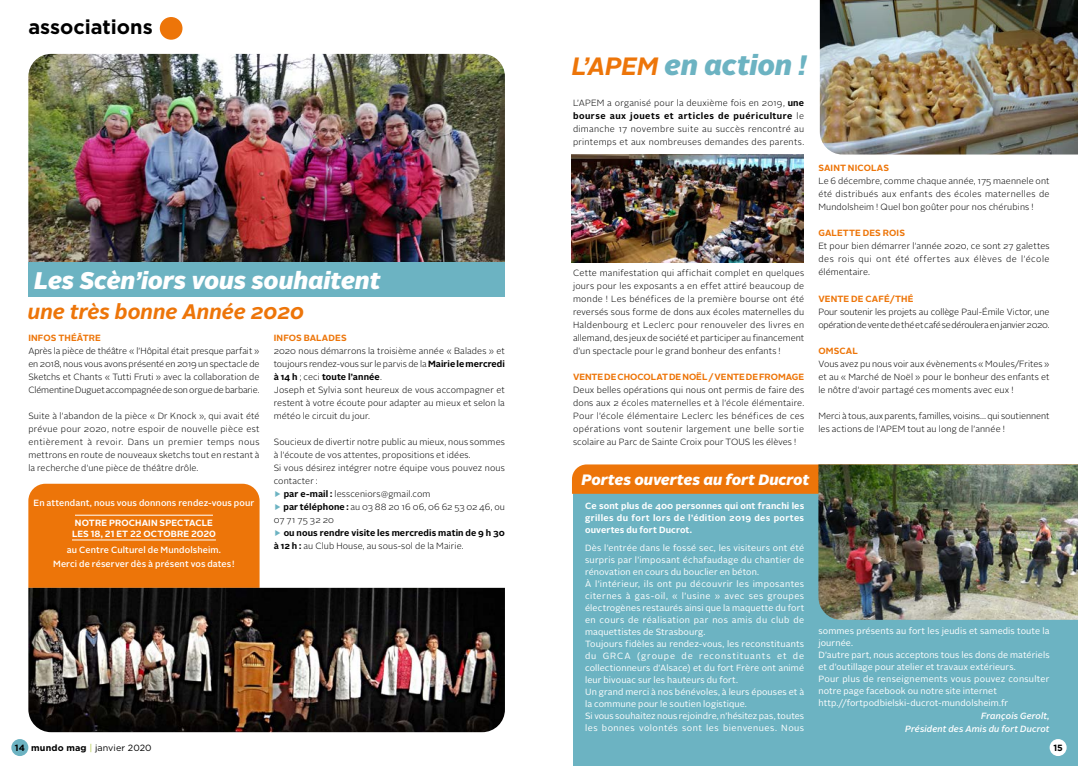
<style>
.page{position:relative;width:1078px;height:766px;background:#fff}
.page>*{position:absolute;margin:0;border:0;box-sizing:border-box;transform-origin:0 0}
.t1{font:italic 900 28px "Alright Sans";color:#6cb3c2}
.t2{font:italic 900 24px "Alright Sans";letter-spacing:-.005em;color:#fff}
.t3{font:italic 700 21px "Alright Sans";letter-spacing:-.005em;color:#ed7509}
.t4{font:700 20px "Gotham";color:#000}
.t5{font:italic 900 15px "Alright Sans";color:#fff}
.t6{font:300 9px/13px "Alright Sans";letter-spacing:.01em;color:#000;text-align:justify}
.t7{font:9px/12px "Alright Sans";letter-spacing:.015em;color:#fff}
.t8{font:700 9px/12px "Alright Sans";letter-spacing:.015em;color:#fff;text-align:justify}
.t9{font:700 9px "Alright Sans";letter-spacing:.005em;color:#ed7509}
.t10{font:500 9px/13.8px "Alright Sans";letter-spacing:.01em;color:#fff;text-align:center}
.t11{font:300 9px/13px "Alright Sans";letter-spacing:-.025em;color:#000}
.t12{font:italic 500 9px/13px "Alright Sans";letter-spacing:.01em;color:#fff;text-align:right}
.t13{font:9px "Gotham";letter-spacing:.01em;color:#000}
.t14{font:700 9px "Gotham";color:#000}
.s1{font-weight:700}
.s2{color:#6cb3c2}
.s3{font-weight:700;font-size:25px;color:#ed7509}
.s4{font-weight:500;color:#c6d777}
</style>
<div class="page">
<div style="left:573px;top:483px;width:504px;height:282px;background:#6cb3c2"></div>
<div style="left:28px;top:483px;width:231px;height:104px;background:#ed7509"></div>
<div style="left:1049px;top:738px;width:17px;height:17px;background:#fff;border-radius:50%"></div>
<div style="left:160px;top:17px;width:22px;height:23px;background:#ed7509;border-radius:50%"></div>
<div style="left:11px;top:738px;width:17px;height:17px;background:#6cb3c2;border-radius:50%"></div>
<img style="left:28px;top:54px;width:477px;height:208px">
<img style="left:28px;top:587px;width:477px;height:145px">
<div style="left:572px;top:464px;width:246px;height:29px;background:#ed7509"></div>
<hr style="left:75px;top:514px;width:138px;height:1px;background:#fff">
<hr style="left:72px;top:539px;width:144px;height:1px;background:#fff">
<div style="left:28px;top:262px;width:477px;height:34px;background:#6cb3c2"></div>
<img style="left:818px;top:464px;width:259px;height:155px">
<img style="left:572px;top:154px;width:231px;height:108px">
<img style="left:819px;top:0;width:258px;height:154px">
<h3 class="t4" style="left:28px;top:15px;width:126px">associations</h3>
<h2 class="t2" style="left:34px;top:263px;width:348px">Les Scèn’iors vous souhaitent</h2>
<h3 class="t3" style="left:28px;top:297px;width:277px">une très bonne Année 2020</h3>
<p class="t9" style="left:28px;top:331px;width:74px">INFOS THÉÂTRE</p>
<p class="t6" style="left:28px;top:344px;width:233px">Après la pièce de théâtre « l’Hôpital était presque parfait » en 2018, nous vous avons présenté en 2019 un spectacle de Sketchs et Chants « Tutti Fruti » avec la collaboration de Clémentine Duguet accompagnée de son orgue de barbarie.</p>
<p class="t6" style="left:28px;top:409px;width:233px">Suite à l’abandon de la pièce « Dr Knock », qui avait été prévue pour 2020, notre espoir de nouvelle pièce est entièrement à revoir. Dans un premier temps nous mettrons en route de nouveaux sketchs tout en restant à la recherche d’une pièce de théâtre drôle.</p>
<p class="t10" style="left:34px;top:496px;width:222px">En attendant, nous vous donnons rendez-vous pour</p>
<p class="t8" style="left:72px;top:517px;width:145px;line-height:11px;text-align:center">NOTRE PROCHAIN SPECTACLE<br>LES 18, 21 ET 22 OCTOBRE 2020</p>
<p class="t10" style="left:53px;top:543px;width:183px">au Centre Culturel de Mundolsheim.<br>Merci de réserver dès à présent vos dates !</p>
<p class="t9" style="left:274px;top:331px;width:74px">INFOS BALADES</p>
<p class="t6" style="left:274px;top:344px;width:233px;text-align:left">2020 nous démarrons la troisième année « Balades » et toujours rendez-vous sur le parvis de la <span class="s1">Mairie le mercredi à 14 h</span> ; ceci <span class="s1">toute l’année</span>.<br>Joseph et Sylvia sont heureux de vous accompagner et restent à votre écoute pour adapter au mieux et selon la météo le circuit du jour.</p>
<p class="t6" style="left:274px;top:435px;width:233px;text-align:left">Soucieux de divertir notre public au mieux, nous sommes à l’écoute de vos attentes, propositions et idées.<br>Si vous désirez intégrer notre équipe vous pouvez nous contacter :<br><span class="s2">▶</span> <span class="s1">par e-mail :</span> lessceniors@gmail.com<br><span class="s2">▶</span> <span class="s1">par téléphone :</span> au 03 88 20 16 06, 06 62 53 02 46, ou 07 71 75 32 20<br><span class="s2">▶</span> <span class="s1">ou nous rendre visite les mercredis matin de 9 h 30 à 12 h :</span> au Club House, au sous-sol de la Mairie.</p>
<h1 class="t1" style="left:572px;top:45px;width:236px"><span class="s3">L’APEM</span> en action !</h1>
<p class="t6" style="left:573px;top:97px;width:233px">L’APEM a organisé pour la deuxième fois en 2019, <span class="s1">une bourse aux jouets et articles de puériculture</span> le dimanche 17 novembre suite au succès rencontré au printemps et aux nombreuses demandes des parents.</p>
<p class="t6" style="left:573px;top:266px;width:233px">Cette manifestation qui affichait complet en quelques jours pour les exposants a en effet attiré beaucoup de monde ! Les bénéfices de la première bourse ont été reversés sous forme de dons aux écoles maternelles du Haldenbourg et Leclerc pour renouveler des livres en allemand, des jeux de société et participer au financement d’un spectacle pour le grand bonheur des enfants !</p>
<p class="t9" style="left:573px;top:370px;width:233px">VENTE DE CHOCOLAT DE NOËL / VENTE DE FROMAGE</p>
<p class="t6" style="left:573px;top:383px;width:233px">Deux belles opérations qui nous ont permis de faire des dons aux 2 écoles maternelles et à l’école élémentaire.<br>Pour l’école élémentaire Leclerc les bénéfices de ces opérations vont soutenir largement une belle sortie scolaire au Parc de Sainte Croix pour TOUS les élèves !</p>
<p class="t9" style="left:818px;top:162px;width:72px">SAINT NICOLAS</p>
<p class="t6" style="left:818px;top:175px;width:233px">Le 6 décembre, comme chaque année, 175 maennele ont été distribués aux enfants des écoles maternelles de Mundolsheim ! Quel bon goûter pour nos chérubins !</p>
<p class="t9" style="left:818px;top:227px;width:88px">GALETTE DES ROIS</p>
<p class="t6" style="left:818px;top:240px;width:233px">Et pour bien démarrer l’année 2020, ce sont 27 galettes des rois qui ont été offertes aux élèves de l’école élémentaire.</p>
<p class="t9" style="left:818px;top:292px;width:96px">VENTE DE CAFÉ/THÉ</p>
<p class="t11" style="left:818px;top:305px;width:233px">Pour soutenir les projets au collège Paul-Émile Victor, une opération de vente de thé et café se déroulera en janvier 2020.</p>
<p class="t9" style="left:818px;top:344px;width:41px">OMSCAL</p>
<p class="t6" style="left:818px;top:357px;width:233px">Vous avez pu nous voir aux évènements « Moules/Frites » et au « Marché de Noël » pour le bonheur des enfants et le nôtre d’avoir partagé ces moments avec eux !</p>
<p class="t6" style="left:818px;top:409px;width:233px">Merci à tous, aux parents, familles, voisins… qui soutiennent les actions de l’APEM tout au long de l’année !</p>
<h3 class="t5" style="left:581px;top:468px;width:229px">Portes ouvertes au fort Ducrot</h3>
<p class="t8" style="left:585px;top:499px;width:220px">Ce sont plus de 400 personnes qui ont franchi les grilles du fort lors de l’édition 2019 des portes ouvertes du fort Ducrot.</p>
<p class="t7" style="left:585px;top:541px;width:221px">Dès l’entrée dans le fossé sec, les visiteurs ont été surpris par l’imposant échafaudage du chantier de rénovation en cours du bouclier en béton.<br>À l’intérieur, ils ont pu découvrir les imposantes citernes à gas-oil, « l’usine » avec ses groupes électrogènes restaurés ainsi que la maquette du fort en cours de réalisation par nos amis du club de maquettistes de Strasbourg.<br>Toujours fidèles au rendez-vous, les reconstituants du GRCA (groupe de reconstituants et de collectionneurs d’Alsace) et du fort Frère ont animé leur bivouac sur les hauteurs du fort.<br>Un grand merci à nos bénévoles, à leurs épouses et à la commune pour le soutien logistique.<br>Si vous souhaitez nous rejoindre, n’hésitez pas, toutes les bonnes volontés sont les bienvenues. Nous</p>
<p class="t7" style="left:818px;top:624px;width:233px">sommes présents au fort les jeudis et samedis toute la journée.<br>D’autre part, nous acceptons tous les dons de matériels et d’outillage pour atelier et travaux extérieurs.<br>Pour plus de renseignements vous pouvez consulter notre page facebook ou notre site internet http.//fortpodbielski-ducrot-mundolsheim.fr</p>
<p class="t12" style="left:905px;top:709px;width:146px">François Gerolt,<br>Président des Amis du fort Ducrot</p>
<p class="t13" style="left:15px;top:743px;width:138px"><span class="s1">14 mundo mag</span> <span class="s4">|</span> janvier 2020</p>
<p class="t14" style="left:1053px;top:742px;width:11px">15</p>
</div>
